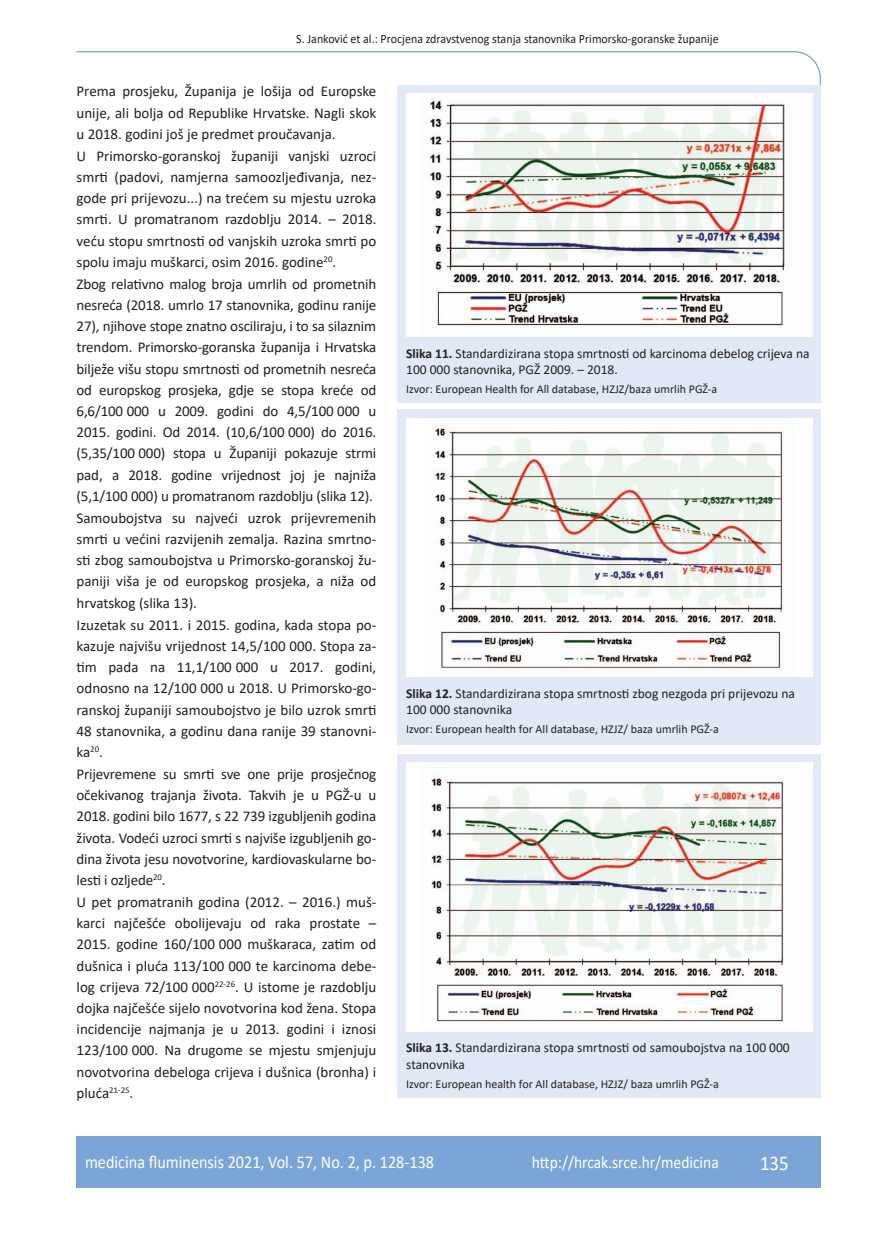
<style>
.page{position:relative;width:872px;height:1234px;background:#fff}
.page>*{position:absolute;margin:0;border:0;box-sizing:border-box;transform-origin:0 0}
.t1{font:21px "Calibri";color:#fff;scale:.9 1}
.t2{font:18px "Calibri";color:#fff;scale:.9 1}
.t3{font:17.25px "Calibri";color:#fff;scale:.9 1}
.osnovni_tekst{font:15px/21.1px "Calibri";color:#231f20;text-align:justify}
.potpis_slika{font:13.5px/16.5px "Calibri";color:#231f20}
.glava{font:12.75px "Calibri";color:#231f20;scale:.94 1}
.legenda{font:12px "Calibri";color:#231f20}
.s1{font-weight:700}
</style>
<div class="page">
<svg style="left:76px;top:51px;width:745px;height:275px"></svg>
<div style="left:77px;top:1135px;width:744px;height:51px;background:#7ca5d7"></div>
<div style="left:398px;top:85px;width:423px;height:318px;background:#e1e9f6"></div>
<div style="left:406px;top:94px;width:406px;height:243px;background:#fff"></div>
<img style="left:429px;top:99px;width:357px;height:227px">
<div style="left:398px;top:409px;width:423px;height:335px;background:#e1e9f6"></div>
<div style="left:406px;top:418px;width:406px;height:258px;background:#fff"></div>
<img style="left:435px;top:428px;width:348px;height:241px">
<div style="left:398px;top:753px;width:422px;height:344px;background:#e1e9f6"></div>
<div style="left:406px;top:762px;width:406px;height:269px;background:#fff"></div>
<img style="left:431px;top:777px;width:353px;height:245px">
<p class="glava" style="left:296px;top:29px;width:451px">S. Janković et al.: Procjena zdravstvenog stanja stanovnika Primorsko-goranske županije</p>
<p class="osnovni_tekst" style="left:77px;top:80px;width:301px">Prema prosjeku, Županija je lošija od Europske unije, ali bolja od Republike Hrvatske. Nagli skok u 2018. godini još je predmet proučavanja.</p>
<p class="osnovni_tekst" style="left:77px;top:145px;width:301px">U Primorsko-goranskoj županiji vanjski uzroci smrti (padovi, namjerna samoozljeđivanja, nez&shy;gode pri prijevozu...) na trećem su mjestu uzroka smrti. U promatranom razdoblju 2014. – 2018. veću stopu smrtnosti od vanjskih uzroka smrti po spolu imaju muškarci, osim 2016. godine<sup>20</sup>.</p>
<p class="osnovni_tekst" style="left:77px;top:273px;width:301px">Zbog relativno malog broja umrlih od prometnih nesreća (2018. umrlo 17 stanovnika, godinu ranije 27), njihove stope znatno osciliraju, i to sa silaznim trendom. Primorsko-goranska županija i Hrvatska bilježe višu stopu smrtnosti od prometnih nesreća od europskog prosjeka, gdje se stopa kreće od 6,6/100 000 u 2009. godini do 4,5/100 000 u 2015. godini. Od 2014. (10,6/100 000) do 2016. (5,35/100 000) stopa u Županiji pokazuje strmi pad, a 2018. godine vrijednost joj je najniža (5,1/100 000) u promatranom razdoblju (slika 12).</p>
<p class="osnovni_tekst" style="left:77px;top:507px;width:301px">Samoubojstva su najveći uzrok prijevremenih smrti u većini razvijenih zemalja. Razina smrtno&shy;sti zbog samoubojstva u Primorsko-goranskoj žu&shy;paniji viša je od europskog prosjeka, a niža od hrvatskog (slika 13).</p>
<p class="osnovni_tekst" style="left:77px;top:613px;width:301px">Izuzetak su 2011. i 2015. godina, kada stopa po&shy;kazuje najvišu vrijednost 14,5/100 000. Stopa za&shy;tim pada na 11,1/100 000 u 2017. godini, odnosno na 12/100 000 u 2018. U Primorsko-go&shy;ranskoj županiji samoubojstvo je bilo uzrok smrti 48 stanovnika, a godinu dana ranije 39 stanovni&shy;ka<sup>20</sup>.</p>
<p class="osnovni_tekst" style="left:77px;top:762px;width:301px">Prijevremene su smrti sve one prije prosječnog očekivanog trajanja života. Takvih je u PGŽ-u u 2018. godini bilo 1677, s 22 739 izgubljenih godina života. Vodeći uzroci smrti s najviše izgubljenih go&shy;dina života jesu novotvorine, kardiovaskularne bo&shy;lesti i ozljede<sup>20</sup>.</p>
<p class="osnovni_tekst" style="left:77px;top:890px;width:301px">U pet promatranih godina (2012. – 2016.) muš&shy;karci najčešće obolijevaju od raka prostate – 2015. godine 160/100 000 muškaraca, zatim od dušnica i pluća 113/100 000 te karcinoma debe&shy;log crijeva 72/100 000<sup>22-26</sup>. U istome je razdoblju dojka najčešće sijelo novotvorina kod žena. Stopa incidencije najmanja je u 2013. godini i iznosi 123/100 000. Na drugome se mjestu smjenjuju novotvorina debeloga crijeva i dušnica (bronha) i pluća<sup>21-25</sup>.</p>
<p class="potpis_slika" style="left:406px;top:344px;width:405px"><span class="s1">Slika 11.</span> Standardizirana stopa smrtnosti od karcinoma debelog crijeva na<br>100 000 stanovnika, PGŽ 2009. – 2018.</p>
<p class="legenda" style="left:406px;top:381px;width:313px">Izvor: European Health for All database, HZJZ/baza umrlih PGŽ-a</p>
<p class="potpis_slika" style="left:406px;top:684px;width:390px"><span class="s1">Slika 12.</span> Standardizirana stopa smrtnosti zbog nezgoda pri prijevozu na<br>100 000 stanovnika</p>
<p class="legenda" style="left:406px;top:720px;width:314px">Izvor: European health for All database, HZJZ/ baza umrlih PGŽ-a</p>
<p class="potpis_slika" style="left:406px;top:1039px;width:385px"><span class="s1">Slika 13.</span> Standardizirana stopa smrtnosti od samoubojstva na 100 000 stanovnika</p>
<p class="legenda" style="left:406px;top:1075px;width:314px">Izvor: European health for All database, HZJZ/ baza umrlih PGŽ-a</p>
<p class="t2" style="left:85px;top:1149px;width:389px">medicina fluminensis 2021, Vol. 57, No. 2, p. 128-138</p>
<p class="t3" style="left:532px;top:1150px;width:209px">http://hrcak.srce.hr/medicina</p>
<p class="t1" style="left:760px;top:1147px;width:33px">135</p>
</div>
